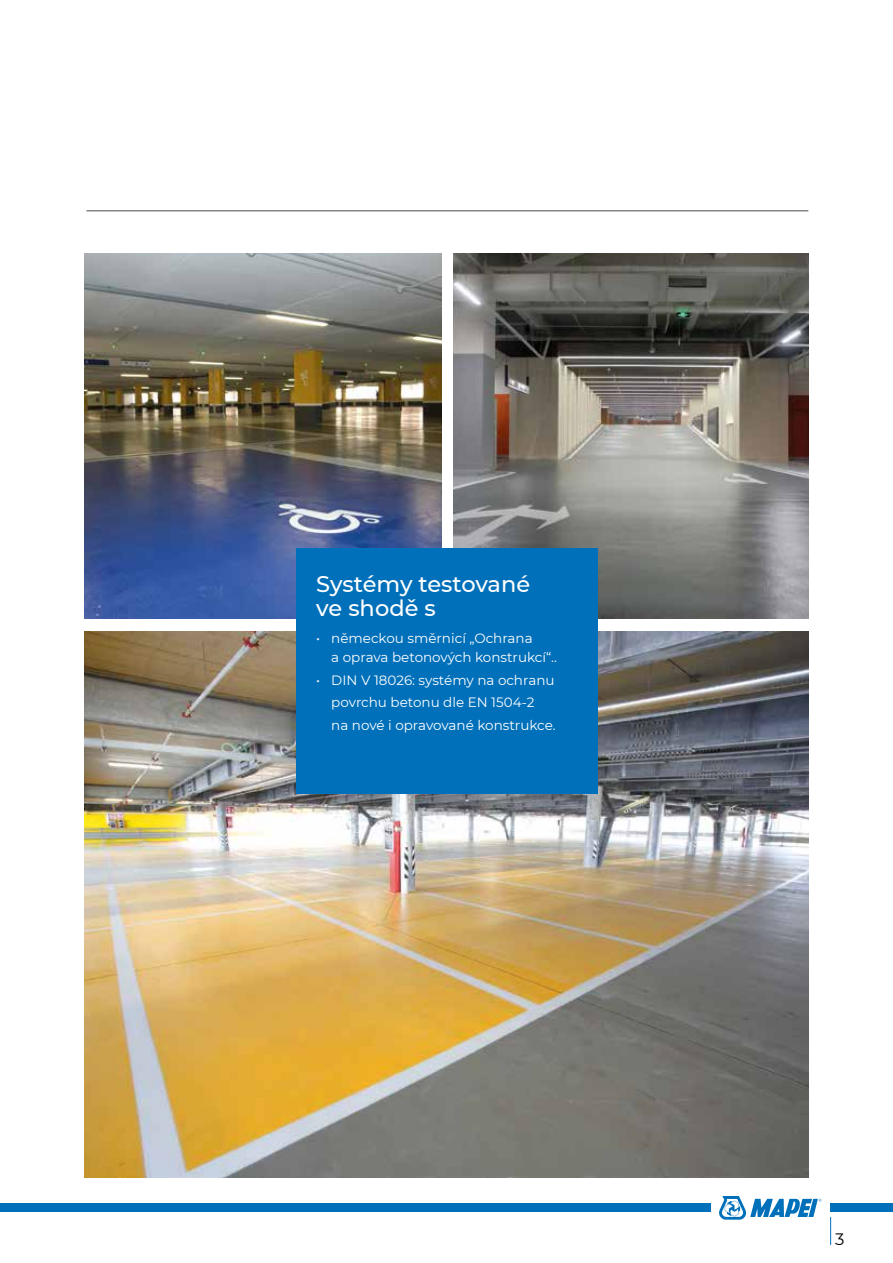
<style>
.page{position:relative;width:893px;height:1263px;background:#fff}
.page>*{position:absolute;margin:0;border:0;box-sizing:border-box;transform-origin:0 0}
.t1{font:500 22.5px/24px "Montserrat";color:#fff}
.t2{font:16.5px "Montserrat";color:#000}
.t3{font:13.5px/22.5px "Montserrat";color:#fff}
</style>
<div class="page">
<svg style="left:830px;top:1217px;width:1px;height:28px"></svg>
<svg style="left:719px;top:1196px;width:102px;height:24px"></svg>
<div style="left:0;top:1204px;width:710px;height:8px;background:#0070ba"></div>
<div style="left:830px;top:1204px;width:63px;height:8px;background:#0070ba"></div>
<hr style="left:86px;top:210px;width:722px;height:1px;background:#4a4a49">
<img style="left:84px;top:631px;width:724px;height:547px">
<img style="left:454px;top:253px;width:354px;height:366px">
<img style="left:84px;top:253px;width:357px;height:366px">
<div style="left:297px;top:548px;width:301px;height:245px;background:#0070ba"></div>
<h1 class="t1" style="left:316px;top:571px;width:215px">Systémy testované ve shodě s</h1>
<p class="t3" style="left:331px;top:628px;width:227px;line-height:19.5px;text-indent:-15px">• německou směrnicí „Ochrana<br>a oprava betonových konstrukcí“..</p>
<p class="t3" style="left:331px;top:668px;width:226px;text-indent:-15px">• DIN V 18026: systémy na ochranu povrchu betonu dle EN 1504-2<br>na nové i opravované konstrukce.</p>
<p class="t2" style="left:835px;top:1228px;width:11px">3</p>
</div>
